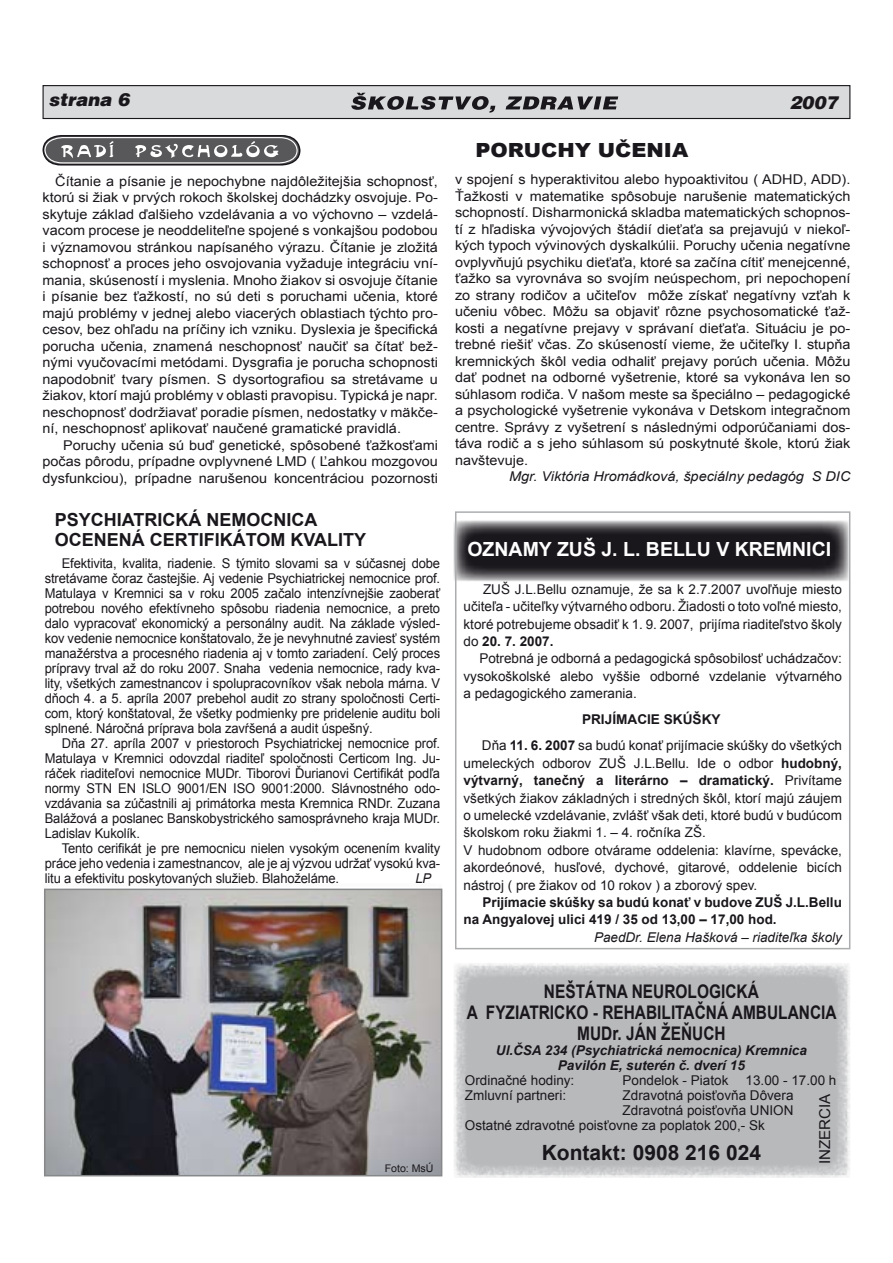
<style>
.page{position:relative;width:893px;height:1263px;background:#fff}
.page>*{position:absolute;margin:0;border:0;box-sizing:border-box;transform-origin:0 0}
.t1{font:700 21px "Arial";color:#1a171c}
.t2{font:700 19.5px "Arial";color:#fff}
.t3{font:900 19.5px "Arial";color:#1a171c;scale:1.07 1}
.t4{font:700 18.75px "Arial";color:#1a171c;scale:.82 1}
.t5{font:700 18px/19.5px "Arial";color:#1a171c}
.t6{font:italic 900 18px "Switzerland";color:#1a171c}
.t7{font:15px "Arial";color:#1a171c}
.t8{font:13.5px/16.5px "Arial";color:#1a171c;text-align:justify;scale:1.07 1}
.t9{font:13.5px/15px "Arial";color:#1a171c;text-align:justify;scale:.96 1}
.t10{font:13.5px/17.4px "Arial";color:#1a171c;text-align:justify}
.t11{font:700 13.5px/17.4px "Arial";color:#1a171c}
.t12{font:italic 700 13.5px/15px "Arial";color:#1a171c;text-align:center}
.t13{font:italic 13.5px "Arial";color:#1a171c;scale:1.07 1}
.t14{font:italic 13.5px "Arial";color:#1a171c}
.t15{font:italic 13.5px "Arial";color:#1a171c;scale:.96 1}
.t16{font:10.5px "Arial";color:#1a171c}
.s1{font-weight:700}
</style>
<div class="page">
<div style="left:43px;top:86px;width:807px;height:32px;background:#d9dadb"></div>
<div style="left:43px;top:85px;width:807px;height:34px;border:1px solid #1a171c"></div>
<svg style="left:42px;top:135px;width:259px;height:31px;background:#78787a"></svg>
<div style="left:455px;top:964px;width:394px;height:212px;background:#b8b9bb"></div>
<div style="left:453px;top:963px;width:397px;height:215px;border:3px solid #d5d6d7"></div>
<svg style="left:458px;top:522px;width:389px;height:57px;background:#373438"></svg>
<div style="left:453px;top:520px;width:396px;height:61px;border:1px solid #828385"></div>
<img style="left:47px;top:891px;width:392px;height:282px">
<div style="left:44px;top:888px;width:398px;height:288px;border:2px solid #87888a"></div>
<div style="left:455px;top:511px;width:395px;height:438px;border:2px solid #acadaf"></div>
<svg style="left:351px;top:93px;width:267px;height:20px"></svg>
<h3 class="t6" style="left:48px;top:89px;width:83px">strana 6</h3>
<p class="t8" style="left:43px;top:173px;width:371px;text-indent:13px">Čítanie a písanie je nepochybne najdôležitejšia schopnosť, ktorú si žiak v prvých rokoch školskej dochádzky osvojuje. Po&shy;skytuje základ ďalšieho vzdelávania a vo výchovno – vzdelá&shy;vacom procese je neoddeliteľne spojené s vonkajšou podobou i významovou stránkou napísaného výrazu. Čítanie je zložitá schopnosť a proces jeho osvojovania vyžaduje integráciu vní&shy;mania, skúseností i myslenia. Mnoho žiakov si osvojuje čítanie i písanie bez ťažkostí, no sú deti s poruchami učenia, ktoré majú problémy v jednej alebo viacerých oblastiach týchto pro&shy;cesov, bez ohľadu na príčiny ich vzniku. Dyslexia je špecifická porucha učenia, znamená neschopnosť naučiť sa čítať bež&shy;nými vyučovacími metódami. Dysgrafia je porucha schopnosti napodobniť tvary písmen. S dysortografiou sa stretávame u žiakov, ktorí majú problémy v oblasti pravopisu. Typická je napr. neschopnosť dodržiavať poradie písmen, nedostatky v mäkče&shy;ní, neschopnosť aplikovať naučené gramatické pravidlá.</p>
<p class="t8" style="left:43px;top:437px;width:371px;text-indent:21px">Poruchy učenia sú buď genetické, spôsobené ťažkosťami počas pôrodu, prípadne ovplyvnené LMD ( Ľahkou mozgovou dysfunkciou), prípadne narušenou koncentráciou pozornosti</p>
<h3 class="t5" style="left:55px;top:511px;width:311px;text-indent:62px">IATRICKÁ NEMOCN ICA<br>OCENENÁ CERTIFIKÁTOM KVALITY</h3>
<h3 class="t5" style="left:55px;top:511px;width:13px">PSYCH</h3>
<p class="t9" style="left:45px;top:556px;width:413px;text-indent:17px">Efektivita, kvalita, riadenie. S týmito slovami sa v súčasnej dobe stretávame čoraz častejšie. Aj vedenie Psychiatrickej nemocnice prof.<br>Matulaya v Kremnici sa v roku 2005 začalo intenzívnejšie zaoberať potrebou nového efektívneho spôsobu riadenia nemocnice, a preto dalo vypracovať ekonomický a personálny audit. Na základe výsled&shy;kov vedenie nemocnice konštatovalo, že je nevyhnutné zaviesť systém manažérstva a procesného riadenia aj v tomto zariadení. Celý proces prípravy trval až do roku 2007. Snaha vedenia nemocnice, rady kva&shy;lity, všetkých zamestnancov i spolupracovníkov však nebola márna. V dňoch 4. a 5. apríla 2007 prebehol audit zo strany spoločnosti Certi&shy;com, ktorý konštatoval, že všetky podmienky pre pridelenie auditu boli splnené. Náročná príprava bola zavŕšená a audit úspešný.</p>
<p class="t9" style="left:45px;top:736px;width:413px;text-indent:17px">Dňa 27. apríla 2007 v priestoroch Psychiatrickej nemocnice prof.<br>Matulaya v Kremnici odovzdal riaditeľ spoločnosti Certicom Ing. Ju&shy;ráček riaditeľovi nemocnice MUDr. Tiborovi Ďurianovi Certifikát podľa normy STN EN ISLO 9001/EN ISO 9001:2000. Slávnostného odo&shy;vzdávania sa zúčastnili aj primátorka mesta Kremnica RNDr. Zuzana Balážová a poslanec Banskobystrického samosprávneho kraja MUDr.<br>Ladislav Kukolík.</p>
<p class="t9" style="left:45px;top:841px;width:413px;text-indent:17px">Tento cerifikát je pre nemocnicu nielen vysokým ocenením kvality práce jeho vedenia i zamestnancov, ale je aj výzvou udržať vysokú kva&shy;litu a efektivitu poskytovaných služieb. Blahoželáme.</p>
<p class="t15" style="left:415px;top:869px;width:18px">LP</p>
<p class="t16" style="left:385px;top:1161px;width:50px">Foto: MsÚ</p>
<h2 class="t3" style="left:475px;top:136px;width:62px">PORUCH</h2>
<h2 class="t3" style="left:575px;top:136px;width:38px">Y UČE</h2>
<h2 class="t3" style="left:647px;top:136px;width:28px">NIA</h2>
<h3 class="t6" style="left:790px;top:92px;width:50px">2007</h3>
<p class="t8" style="left:455px;top:171px;width:371px">v spojení s hyperaktivitou alebo hypoaktivitou ( ADHD, ADD).<br>Ťažkosti v matematike spôsobuje narušenie matematických schopností. Disharmonická skladba matematických schopnos&shy;tí z hľadiska vývojových štádií dieťaťa sa prejavujú v niekoľ&shy;kých typoch vývinových dyskalkúlii. Poruchy učenia negatívne ovplyvňujú psychiku dieťaťa, ktoré sa začína cítiť menejcenné, ťažko sa vyrovnáva so svojím neúspechom, pri nepochopení zo strany rodičov a učiteľov môže získať negatívny vzťah k učeniu vôbec. Môžu sa objaviť rôzne psychosomatické ťaž&shy;kosti a negatívne prejavy v správaní dieťaťa. Situáciu je po&shy;trebné riešiť včas. Zo skúseností vieme, že učiteľky I. stupňa kremnických škôl vedia odhaliť prejavy porúch učenia. Môžu dať podnet na odborné vyšetrenie, ktoré sa vykonáva len so súhlasom rodiča. V našom meste sa špeciálno – pedagogické a psychologické vyšetrenie vykonáva v Detskom integračnom centre. Správy z vyšetrení s následnými odporúčaniami dos&shy;táva rodič a s jeho súhlasom sú poskytnuté škole, ktorú žiak navštevuje.</p>
<p class="t13" style="left:509px;top:468px;width:320px">Mgr. Viktória Hromádková, špeciálny pedagóg S DIC</p>
<h2 class="t2" style="left:467px;top:536px;width:14px">OZN</h2>
<h2 class="t2" style="left:509px;top:536px;width:324px">AMY ZUŠ J. L. BELLU V KREMN ICI</h2>
<p class="t10" style="left:463px;top:580px;width:380px;text-indent:20px">ZUŠ J.L.Bellu oznamuje, že sa k 2.7.2007 uvoľňuje miesto učiteľa - učiteľky výtvarného odboru. Žiadosti o toto voľné miesto, ktoré potrebujeme obsadiť k 1. 9. 2007, prijíma riaditeľstvo školy do <span class="s1">20. 7. 2007.</span></p>
<p class="t10" style="left:463px;top:650px;width:380px;text-indent:16px">Potrebná je odborná a pedagogická spôsobilosť uchádzačov: vysokoškolské alebo vyššie odborné vzdelanie výtvarného a pedagogického zamerania.</p>
<p class="t10" style="left:463px;top:737px;width:380px;text-align:left;text-indent:18px">Dňa <span class="s1">11. 6. 2007</span> sa budú konať prijímacie skúšky do všetkých umeleckých odborov ZUŠ J.L.Bellu. Ide o odbor <span class="s1">HUDOBNÝ, VÝTVARNÝ, TANEČNÝ A LITERÁRNO – DRAMATICKÝ.</span> Privítame všetkých žiakov základných i stredných škôl, ktorí majú záujem o umelecké vzdelávanie, zvlášť však deti, ktoré budú v budúcom školskom roku žiakmi 1. – 4. ročníka ZŠ.<br>V hudobnom odbore otvárame oddelenia: klavírne, spevácke, akordeónové, husľové, dychové, gitarové, oddelenie bicích nástroj ( pre žiakov od 10 rokov ) a zborový spev.</p>
<p class="t11" style="left:463px;top:894px;width:380px;text-indent:19px">PRIJÍMACIE SKÚŠKY SA BUDÚ KONAŤ V BUDOVE ZUŠ J.L.BELLU<br>NA ANGYALOVEJ ULICI 419 / 35 OD 13,00 – 17,00 HOD.</p>
<p class="t14" style="left:594px;top:928px;width:249px">PaedDr. Elena Hašková – riaditeľka školy</p>
<p class="t11" style="left:582px;top:711px;width:121px">PRIJÍMAC IE SKÚŠKY</p>
<h3 class="t4" style="left:544px;top:979px;width:260px">NEŠTÁTNA NEUROLOG ICKÁ</h3>
<h3 class="t4" style="left:467px;top:1000px;width:453px">A FYZIATRICKO - REHABILITAČNÁ AMB ULANC IA</h3>
<h3 class="t4" style="left:577px;top:1021px;width:168px">MUDR. JÁN ŽEŇUCH</h3>
<p class="t12" style="left:496px;top:1043px;width:312px">Ul.ČSA 234 (Psychiatrická nemocnica) Kremnica<br>Pavilón E, suterén č. dverí 15</p>
<p class="t10" style="left:465px;top:1071px;width:111px">Ordinačné hodiny:</p>
<p class="t10" style="left:623px;top:1071px;width:107px">Pondelok - Piatok</p>
<p class="t10" style="left:746px;top:1071px;width:92px">13.00 - 17.00 h</p>
<p class="t10" style="left:465px;top:1086px;width:103px">Zmluvní partneri:</p>
<p class="t10" style="left:623px;top:1086px;width:172px">Zdravotná poisťovňa Dôvera</p>
<p class="t10" style="left:623px;top:1101px;width:172px">Zdravotná poisťovňa UNION</p>
<p class="t10" style="left:465px;top:1116px;width:301px">Ostatné zdravotné poisťovne za poplatok 200,- Sk</p>
<h1 class="t1" style="left:542px;top:1138px;width:221px">KONTAKT: 0908 216 024</h1>
<p class="t7" style="left:815px;top:1164px;width:71px;rotate:-90deg">Inzercia</p>
</div>
